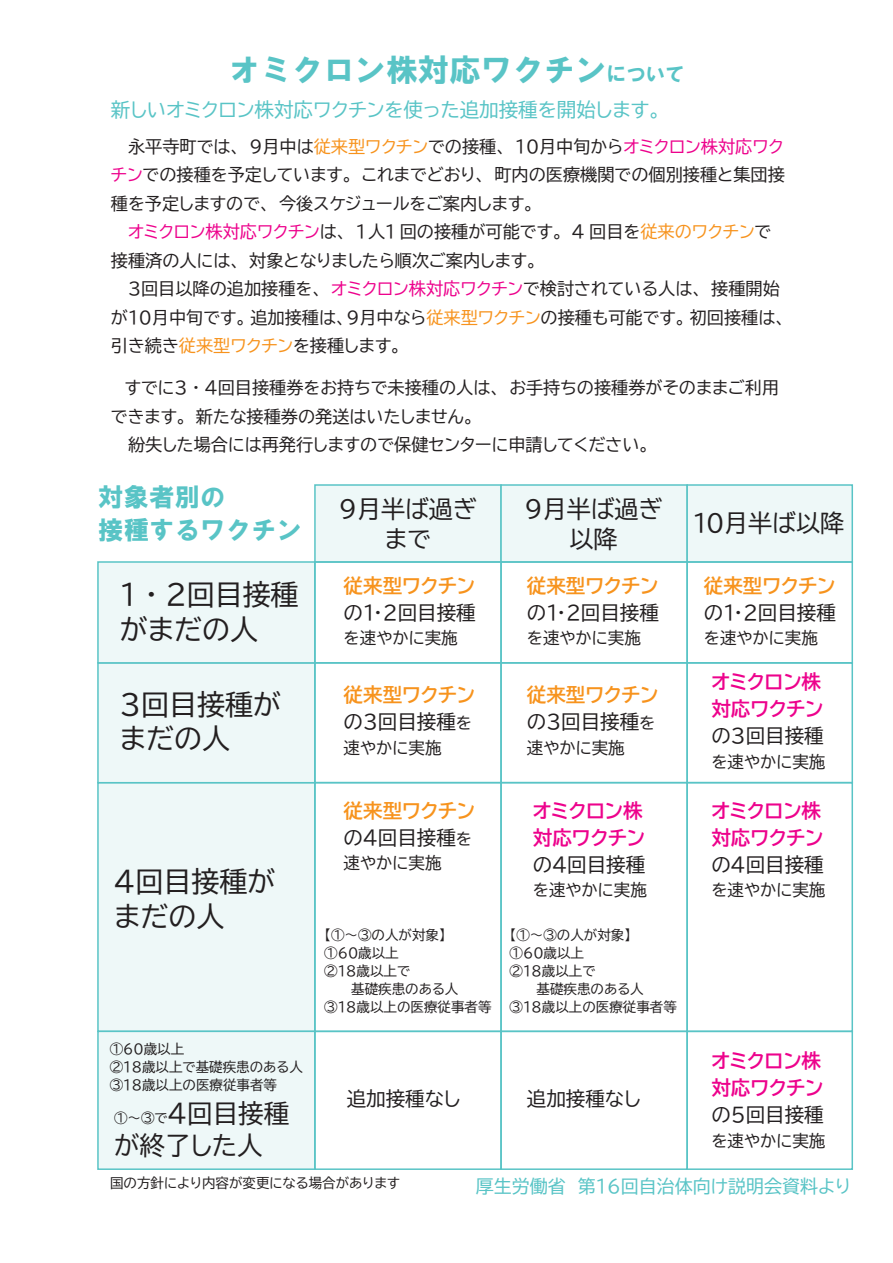
<style>
.page{position:relative;width:893px;height:1263px;background:#fff}
.page>*{position:absolute;margin:0;border:0;box-sizing:border-box;transform-origin:0 0}
.t1{font:31.5px "HG Soei Kakugothic UB";color:#59c4c6}
.t2{font:28.05px/34.5px "BIZ UDP Gothic";color:#231f20}
.t3{font:25.5px/31.5px "BIZ UDP Gothic";color:#231f20}
.t4{font:25.5px/33px "HG Soei Kakugothic UB";color:#59c4c6}
.t5{font:24px/30px "BIZ UDP Gothic";color:#231f20;text-align:center}
.t6{font:19.5px "BIZ UDP Gothic";color:#231f20}
.t7{font:19.5px/27px "BIZ UDP Gothic Bold";color:#ed028c}
.t8{font:19.5px "BIZ UDP Gothic Bold";color:#f7931d}
.t9{font:19.5px "BIZ UDP Gothic";color:#59c4c6}
.t10{font:18px "BIZ UDP Gothic";color:#59c4c6}
.t11{font:17.1px/28.5px "BIZ UDP Gothic";color:#231f20}
.t12{font:16.5px "BIZ UDP Gothic";color:#231f20}
.t13{font:13.5px/18px "BIZ UDP Gothic";color:#231f20}
.s1{font-size:19.5px}
.s2{color:#f7931d}
.s3{color:#ed028c}
.s4{font-size:16.5px}
.s5{font-size:13.5px}
</style>
<div class="page">
<div style="left:97px;top:782px;width:219px;height:250px;background:#eef8f8;border:2px solid #59c4c6"></div>
<div style="left:314px;top:782px;width:188px;height:250px;border:2px solid #59c4c6"></div>
<div style="left:500px;top:782px;width:188px;height:250px;border:2px solid #59c4c6"></div>
<div style="left:686px;top:782px;width:167px;height:250px;border:2px solid #59c4c6"></div>
<div style="left:314px;top:484px;width:188px;height:79px;background:#eef8f8;border:2px solid #59c4c6"></div>
<div style="left:500px;top:484px;width:188px;height:79px;background:#eef8f8;border:2px solid #59c4c6"></div>
<div style="left:686px;top:484px;width:167px;height:79px;background:#eef8f8;border:2px solid #59c4c6"></div>
<div style="left:97px;top:1030px;width:219px;height:140px;background:#eef8f8;border:2px solid #59c4c6"></div>
<div style="left:314px;top:1030px;width:188px;height:140px;border:2px solid #59c4c6"></div>
<div style="left:500px;top:1030px;width:188px;height:140px;border:2px solid #59c4c6"></div>
<div style="left:686px;top:1030px;width:167px;height:140px;border:2px solid #59c4c6"></div>
<div style="left:97px;top:662px;width:219px;height:121px;background:#eef8f8;border:2px solid #59c4c6"></div>
<div style="left:314px;top:662px;width:188px;height:121px;border:2px solid #59c4c6"></div>
<div style="left:500px;top:662px;width:188px;height:121px;border:2px solid #59c4c6"></div>
<div style="left:686px;top:662px;width:167px;height:121px;border:2px solid #59c4c6"></div>
<div style="left:97px;top:561px;width:219px;height:103px;background:#eef8f8;border:2px solid #59c4c6"></div>
<div style="left:314px;top:561px;width:188px;height:103px;border:2px solid #59c4c6"></div>
<div style="left:500px;top:561px;width:188px;height:103px;border:2px solid #59c4c6"></div>
<div style="left:686px;top:561px;width:167px;height:103px;border:2px solid #59c4c6"></div>
<h1 class="t1" style="left:229px;top:54px;width:457px">オミクロン株対応ワクチン<span class="s1">について</span></h1>
<p class="t9" style="left:111px;top:100px;width:552px">新しいオミクロン株対応ワクチンを使った追加接種を開始します。</p>
<p class="t11" style="left:111px;top:132px;width:675px;text-align:justify;text-indent:17px">永平寺町では、９月中は<span class="s2">従来型ワクチン</span>での接種、１０月中旬から<span class="s3">オミクロン株対応ワクチン</span>での接種を予定しています。これまでどおり、町内の医療機関での個別接種と集団接種を予定しますので、今後スケジュールをご案内します。</p>
<p class="t11" style="left:111px;top:217px;width:662px;text-indent:17px"><span class="s3">オミクロン株対応ワクチン</span>は、１人１回の接種が可能です。 4 回目を<span class="s2">従来のワクチン</span>で接種済の人には、対象となりましたら順次ご案内します。</p>
<p class="t11" style="left:111px;top:274px;width:676px;text-indent:17px">３回目以降の追加接種を、<span class="s3">オミクロン株対応ワクチン</span>で検討されている人は、接種開始が１０月中旬です。追加接種は、９月中なら<span class="s2">従来型ワクチン</span>の接種も可能です。初回接種は、引き続き<span class="s2">従来型ワクチン</span>を接種します。</p>
<p class="t11" style="left:125px;top:373px;width:656px">すでに３・４回目接種券をお持ちで未接種の人は、お手持ちの接種券がそのままご利用</p>
<p class="t11" style="left:111px;top:402px;width:365px">できます。新たな接種券の発送はいたしません。</p>
<p class="t11" style="left:128px;top:430px;width:523px">紛失した場合には再発行しますので保健センターに申請してください。</p>
<h3 class="t4" style="left:98px;top:480px;width:205px">対象者別の<br>接種するワクチン</h3>
<h3 class="t5" style="left:339px;top:494px;width:140px">９月半ば過ぎまで</h3>
<h3 class="t5" style="left:525px;top:494px;width:139px">９月半ば過ぎ以降</h3>
<h2 class="t2" style="left:120px;top:577px;width:180px">１・２回目接種がまだの人</h2>
<p class="t8" style="left:344px;top:576px;width:133px">従来型ワクチン</p>
<p class="t6" style="left:344px;top:603px;width:134px">の１・２回目接種</p>
<p class="t12" style="left:344px;top:630px;width:116px">を速やかに実施</p>
<h2 class="t2" style="left:120px;top:687px;width:163px">３回目接種がまだの人</h2>
<p class="t8" style="left:344px;top:685px;width:133px">従来型ワクチン</p>
<p class="t6" style="left:344px;top:712px;width:130px">の３回目接種<span class="s4">を</span></p>
<p class="t12" style="left:344px;top:739px;width:99px">速やかに実施</p>
<p class="t8" style="left:527px;top:576px;width:133px">従来型ワクチン</p>
<p class="t6" style="left:527px;top:603px;width:134px">の１・２回目接種</p>
<p class="t12" style="left:527px;top:630px;width:116px">を速やかに実施</p>
<p class="t8" style="left:527px;top:685px;width:133px">従来型ワクチン</p>
<p class="t6" style="left:527px;top:712px;width:130px">の３回目接種<span class="s4">を</span></p>
<p class="t12" style="left:527px;top:739px;width:99px">速やかに実施</p>
<h2 class="t2" style="left:114px;top:864px;width:163px">４回目接種がまだの人</h2>
<p class="t13" style="left:110px;top:1040px;width:195px">①６０歳以上<br>②１８歳以上で基礎疾患のある人<br>③１８歳以上の医療従事者等</p>
<h3 class="t3" style="left:114px;top:1098px;width:177px"><span class="s5">①～③で</span>４回目接種が終了した人</h3>
<p class="t8" style="left:344px;top:801px;width:133px">従来型ワクチン</p>
<p class="t6" style="left:344px;top:828px;width:130px">の４回目接種<span class="s4">を</span></p>
<p class="t12" style="left:344px;top:855px;width:99px">速やかに実施</p>
<p class="t7" style="left:533px;top:797px;width:113px">オミクロン株対応ワクチン</p>
<p class="t6" style="left:533px;top:855px;width:114px">の４回目接種</p>
<p class="t12" style="left:533px;top:882px;width:116px">を速やかに実施</p>
<p class="t13" style="left:324px;top:926px;width:169px">【①～③の人が対象】<br>①６０歳以上<br>②１８歳以上で<br>　　　基礎疾患のある人<br>③１８歳以上の医療従事者等</p>
<p class="t13" style="left:510px;top:926px;width:169px">【①～③の人が対象】<br>①６０歳以上<br>②１８歳以上で<br>　　　基礎疾患のある人<br>③１８歳以上の医療従事者等</p>
<p class="t6" style="left:347px;top:1089px;width:115px">追加接種なし</p>
<p class="t6" style="left:527px;top:1089px;width:115px">追加接種なし</p>
<h3 class="t5" style="left:693px;top:508px;width:153px">１０月半ば以降</h3>
<p class="t8" style="left:704px;top:576px;width:133px">従来型ワクチン</p>
<p class="t6" style="left:704px;top:603px;width:134px">の１・２回目接種</p>
<p class="t12" style="left:704px;top:630px;width:116px">を速やかに実施</p>
<p class="t7" style="left:711px;top:668px;width:113px">オミクロン株対応ワクチン</p>
<p class="t6" style="left:711px;top:726px;width:114px">の３回目接種</p>
<p class="t12" style="left:711px;top:753px;width:116px">を速やかに実施</p>
<p class="t7" style="left:711px;top:797px;width:113px">オミクロン株対応ワクチン</p>
<p class="t6" style="left:711px;top:855px;width:114px">の４回目接種</p>
<p class="t12" style="left:711px;top:882px;width:116px">を速やかに実施</p>
<p class="t7" style="left:711px;top:1047px;width:113px">オミクロン株対応ワクチン</p>
<p class="t6" style="left:711px;top:1105px;width:114px">の５回目接種</p>
<p class="t12" style="left:711px;top:1132px;width:116px">を速やかに実施</p>
<p class="t13" style="left:110px;top:1173px;width:291px">国の方針により内容が変更になる場合があります</p>
<p class="t10" style="left:476px;top:1177px;width:377px">厚生労働省　第１６回自治体向け説明会資料より</p>
</div>
